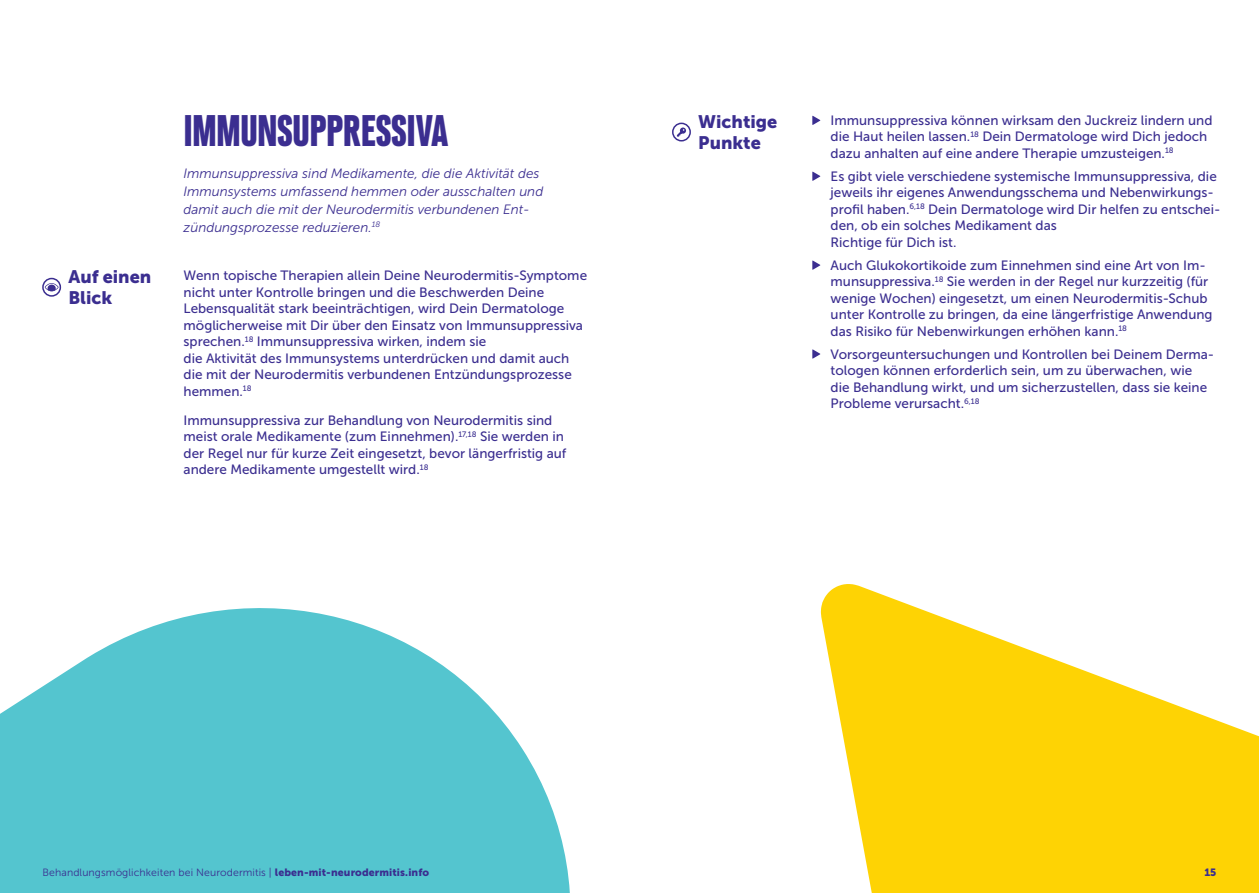
<style>
.page{position:relative;width:1259px;height:893px;background:#fff}
.page>*{position:absolute;margin:0;border:0;box-sizing:border-box;transform-origin:0 0}
.t1{font:900 45px "Cairoli Now Condensed";letter-spacing:-.005em;color:#3b2e90}
.t2{font:18px/21px "Museo Sans 900";color:#3b2e90}
.t3{font:13.5px/16.5px "Museo Sans 500";color:#3b2e90}
.t4{font:italic 13.5px/18px "Museo Sans 300";color:#3b2e90}
.t5{font:10.5px "Museo Sans 300";letter-spacing:.01em;color:#3b2e90}
.t6{font:10.5px "Museo Sans 900";color:#3b2e90}
.s1{font-family:"Museo Sans 900"}
</style>
<div class="page">
<svg style="left:0;top:608px;width:570px;height:285px;fill:#54c5cf"></svg>
<svg style="left:821px;top:584px;width:438px;height:309px;fill:#fed304"></svg>
<div style="left:42px;top:278px;width:19px;height:19px;border:2px solid #3b2e90;border-radius:50%"></div>
<svg style="left:45px;top:283px;width:14px;height:8px"></svg>
<svg style="left:812px;top:116px;width:8px;height:9px"></svg>
<svg style="left:812px;top:172px;width:8px;height:9px"></svg>
<svg style="left:812px;top:261px;width:8px;height:9px"></svg>
<svg style="left:812px;top:349px;width:8px;height:10px"></svg>
<div style="left:672px;top:123px;width:19px;height:19px;border:2px solid #3b2e90;border-radius:50%"></div>
<svg style="left:677px;top:127px;width:9px;height:10px"></svg>
<h1 class="t1" style="left:184px;top:97px;width:266px">IMMUNSUPPRESSIVA</h1>
<p class="t4" style="left:184px;top:164px;width:361px">Immunsuppressiva sind Medikamente, die die Aktivität des Immunsystems umfassend hemmen oder ausschalten und damit auch die mit der Neurodermitis verbundenen Ent&shy;zündungsprozesse reduzieren.<sup>18</sup></p>
<h2 class="t2" style="left:68px;top:267px;width:84px">Auf einen<br>Blick</h2>
<p class="t3" style="left:184px;top:267px;width:405px">Wenn topische Therapien allein Deine Neurodermitis-Symptome nicht unter Kontrolle bringen und die Beschwerden Deine Lebensqualität stark beeinträchtigen, wird Dein Dermatologe möglicherweise mit Dir über den Einsatz von Immunsuppressiva sprechen.<sup>18</sup> Immunsuppressiva wirken, indem sie<br>die Aktivität des Immunsystems unterdrücken und damit auch die mit der Neurodermitis verbundenen Entzündungsprozesse hemmen.<sup>18</sup></p>
<p class="t3" style="left:184px;top:412px;width:384px">Immunsuppressiva zur Behandlung von Neurodermitis sind meist orale Medikamente (zum Einnehmen).<sup>17,18</sup> Sie werden in der Regel nur für kurze Zeit eingesetzt, bevor längerfristig auf andere Medikamente umgestellt wird.<sup>18</sup></p>
<h2 class="t2" style="left:698px;top:111px;width:81px">Wichtige<br>Punkte</h2>
<p class="t3" style="left:830px;top:112px;width:383px">Immunsuppressiva können wirksam den Juckreiz lindern und die Haut heilen lassen.<sup>18</sup> Dein Dermatologe wird Dich jedoch dazu anhalten auf eine andere Therapie umzusteigen.<sup>18</sup></p>
<p class="t3" style="left:830px;top:168px;width:391px">Es gibt viele verschiedene systemische Immunsuppressiva, die jeweils ihr eigenes Anwendungsschema und Nebenwirkungs&shy;profil haben.<sup>6,18</sup> Dein Dermatologe wird Dir helfen zu entschei&shy;den, ob ein solches Medikament das<br>Richtige für Dich ist.</p>
<p class="t3" style="left:830px;top:257px;width:383px">Auch Glukokortikoide zum Einnehmen sind eine Art von Im&shy;munsuppressiva.<sup>18</sup> Sie werden in der Regel nur kurzzeitig (für wenige Wochen) eingesetzt, um einen Neurodermitis-Schub unter Kontrolle zu bringen, da eine längerfristige Anwendung das Risiko für Nebenwirkungen erhöhen kann.<sup>18</sup></p>
<p class="t3" style="left:830px;top:346px;width:383px">Vorsorgeuntersuchungen und Kontrollen bei Deinem Derma&shy;tologen können erforderlich sein, um zu überwachen, wie die Behandlung wirkt, und um sicherzustellen, dass sie keine Probleme verursacht.<sup>6,18</sup></p>
<p class="t5" style="left:43px;top:866px;width:388px">Behandlungsmöglichkeiten bei Neurodermitis | <span class="s1">leben-mit-neurodermitis.info</span></p>
<p class="t6" style="left:1204px;top:866px;width:13px">15</p>
</div>
